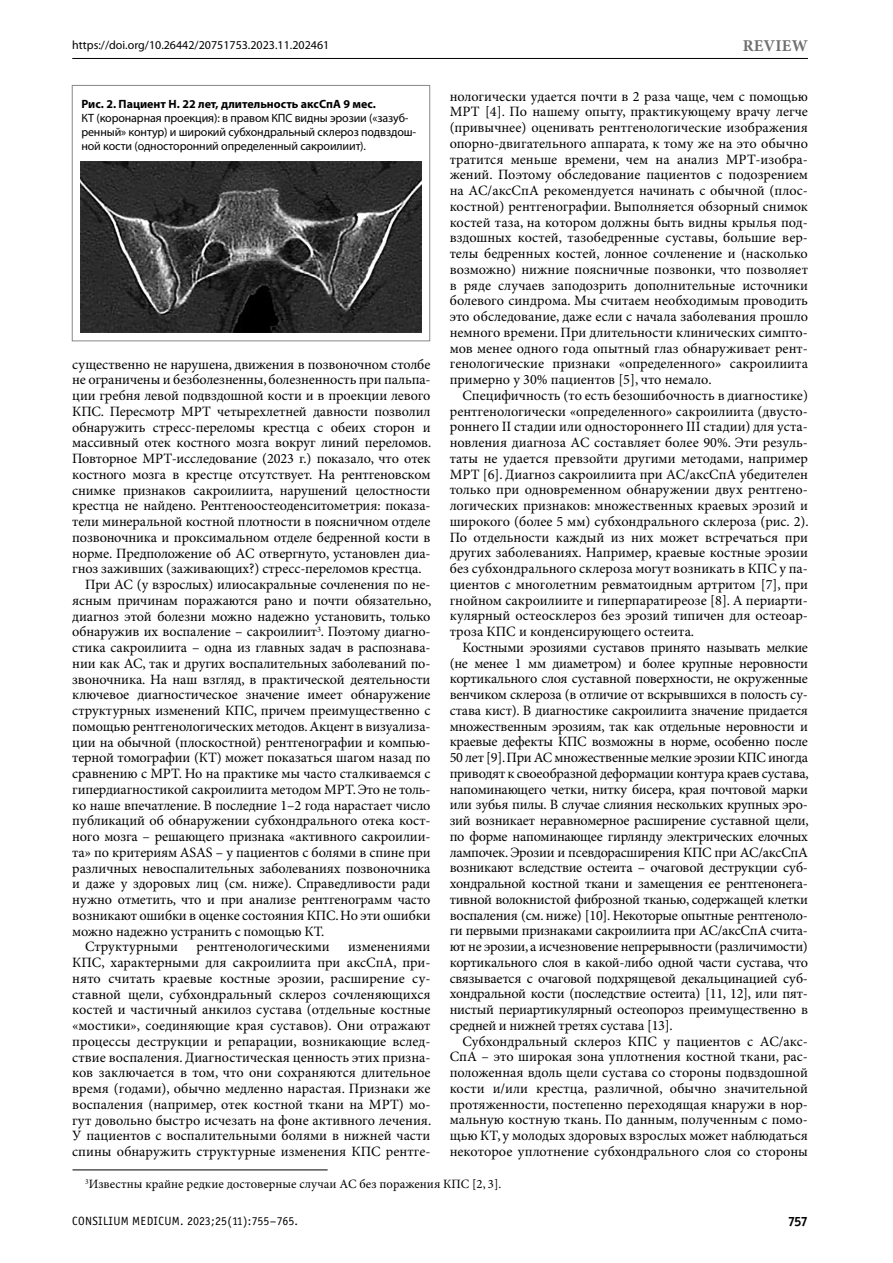
<style>
.page{position:relative;width:893px;height:1263px;background:#fff}
.page>*{position:absolute;margin:0;border:0;box-sizing:border-box;transform-origin:0 0}
.t1{font:700 16.5px "Minion Pro";color:#706f6f}
.t2{font:14.25px/15.8px "Minion Pro";letter-spacing:-.01em;color:#000;text-align:justify}
.t3{font:13.5px "Officina Sans Bold C";color:#000}
.t4{font:12.75px "Minion Pro";color:#000}
.t5{font:12px/14.2px "Myriad Pro";letter-spacing:-.01em;color:#000}
.t6{font:700 12px "Myriad Pro";color:#000}
.t7{font:12px "Officina Sans Book C";letter-spacing:.025em;color:#000}
</style>
<div class="page">
<hr style="left:72px;top:58px;width:736px;height:1px;background:#000">
<img style="left:81px;top:161px;width:340px;height:171px">
<div style="left:72px;top:85px;width:358px;height:256px;border:1px solid #878787"></div>
<hr style="left:72px;top:1169px;width:256px;height:1px;background:#000">
<p class="t5" style="left:72px;top:38px;width:259px">https://doi.org/10.26442/20751753.2023.11.202461</p>
<p class="t1" style="left:743px;top:36px;width:23px">REVIEW</p>
<p class="t6" style="left:81px;top:97px;width:296px">Рис. 2. Пациент Н. 22 лет, длительность аксСпА 9 мес.</p>
<p class="t5" style="left:81px;top:111px;width:336px">КТ (коронарная проекция): в правом КПС видны эрозии («зазуб&shy;ренный» контур) и широкий субхондральный склероз подвздош&shy;ной кости (односторонний определенный сакроилиит).</p>
<p class="t2" style="left:72px;top:357px;width:360px">существенно не нарушена, движения в позвоночном столбе</p>
<p class="t2" style="left:72px;top:372px;width:360px">не ограничены и безболезненны, болезненность при пальпа-</p>
<p class="t2" style="left:72px;top:388px;width:360px">ции гребня левой подвздошной кости и в проекции левого</p>
<p class="t2" style="left:72px;top:404px;width:360px">КПС. Пересмотр МРТ четырехлетней давности позволил</p>
<p class="t2" style="left:72px;top:420px;width:360px">обнаружить стресс-переломы крестца с обеих сторон и</p>
<p class="t2" style="left:72px;top:435px;width:360px">массивный отек костного мозга вокруг линий переломов.</p>
<p class="t2" style="left:72px;top:451px;width:360px">Повторное МРТ-исследование (2023 г.) показало, что отек</p>
<p class="t2" style="left:72px;top:467px;width:360px">костного мозга в крестце отсутствует. На рентгеновском</p>
<p class="t2" style="left:72px;top:483px;width:360px">снимке признаков сакроилиита, нарушений целостности</p>
<p class="t2" style="left:72px;top:498px;width:360px">крестца не найдено. Рентгеноостеоденситометрия: показа-</p>
<p class="t2" style="left:72px;top:514px;width:360px">тели минеральной костной плотности в поясничном отделе</p>
<p class="t2" style="left:72px;top:530px;width:360px">позвоночника и проксимальном отделе бедренной кости в</p>
<p class="t2" style="left:72px;top:546px;width:360px">норме. Предположение об АС отвергнуто, установлен диа-</p>
<p class="t2" style="left:72px;top:561px;width:351px">гноз заживших (заживающих?) стресс-переломов крестца.</p>
<p class="t2" style="left:85px;top:577px;width:347px">При АС (у взрослых) илиосакральные сочленения по не-</p>
<p class="t2" style="left:72px;top:593px;width:360px">ясным причинам поражаются рано и почти обязательно,</p>
<p class="t2" style="left:72px;top:609px;width:360px">диагноз этой болезни можно надежно установить, только</p>
<p class="t2" style="left:72px;top:624px;width:360px">обнаружив их воспаление – сакроилиит<sup>3</sup>. Поэтому диагно-</p>
<p class="t2" style="left:72px;top:640px;width:360px">стика сакроилиита – одна из главных задач в распознава-</p>
<p class="t2" style="left:72px;top:656px;width:360px">нии как АС, так и других воспалительных заболеваний по-</p>
<p class="t2" style="left:72px;top:672px;width:360px">звоночника. На наш взгляд, в практической деятельности</p>
<p class="t2" style="left:72px;top:687px;width:360px">ключевое диагностическое значение имеет обнаружение</p>
<p class="t2" style="left:72px;top:703px;width:360px">структурных изменений КПС, причем преимущественно с</p>
<p class="t2" style="left:72px;top:719px;width:360px">помощью рентгенологических методов. Акцент в визуализа-</p>
<p class="t2" style="left:72px;top:735px;width:360px">ции на обычной (плоскостной) рентгенографии и компью-</p>
<p class="t2" style="left:72px;top:750px;width:360px">терной томографии (КТ) может показаться шагом назад по</p>
<p class="t2" style="left:72px;top:766px;width:360px">сравнению с МРТ. Но на практике мы часто сталкиваемся с</p>
<p class="t2" style="left:72px;top:782px;width:360px">гипердиагностикой сакроилиита методом МРТ. Это не толь-</p>
<p class="t2" style="left:72px;top:798px;width:360px">ко наше впечатление. В последние 1–2 года нарастает число</p>
<p class="t2" style="left:72px;top:813px;width:360px">публикаций об обнаружении субхондрального отека кост-</p>
<p class="t2" style="left:72px;top:829px;width:360px">ного мозга – решающего признака «активного сакроилии-</p>
<p class="t2" style="left:72px;top:845px;width:360px">та» по критериям ASAS – у пациентов с болями в спине при</p>
<p class="t2" style="left:72px;top:861px;width:360px">различных невоспалительных заболеваниях позвоночника</p>
<p class="t2" style="left:72px;top:876px;width:360px">и даже у здоровых лиц (см. ниже). Справедливости ради</p>
<p class="t2" style="left:72px;top:892px;width:360px">нужно отметить, что и при анализе рентгенограмм часто</p>
<p class="t2" style="left:72px;top:908px;width:360px">возникают ошибки в оценке состояния КПС. Но эти ошибки</p>
<p class="t2" style="left:72px;top:924px;width:254px">можно надежно устранить с помощью КТ.</p>
<p class="t2" style="left:85px;top:939px;width:95px">Структурными</p>
<p class="t2" style="left:196px;top:939px;width:135px">рентгенологическими</p>
<p class="t2" style="left:72px;top:939px;width:361px;text-indent:276px">изменениями КПС, характерными для сакроилиита при аксСпА, при&shy;нято считать краевые костные эрозии, расширение су&shy;ставной щели, субхондральный склероз сочленяющихся костей и частичный анкилоз сустава (отдельные костные «мостики», соединяющие края суставов). Они отражают процессы деструкции и репарации, возникающие вслед&shy;ствие воспаления. Диагностическая ценность этих призна&shy;ков заключается в том, что они сохраняются длительное время (годами), обычно медленно нарастая. Признаки же воспаления (например, отек костной ткани на МРТ) мо&shy;гут довольно быстро исчезать на фоне активного лечения.<br>У пациентов с воспалительными болями в нижней части спины обнаружить структурные изменения КПС рентге-</p>
<p class="t2" style="left:450px;top:89px;width:360px">нологически удается почти в 2 раза чаще, чем с помощью МРТ [4]. По нашему опыту, практикующему врачу легче (привычнее) оценивать рентгенологические изображения опорно-двигательного аппарата, к тому же на это обычно тратится меньше времени, чем на анализ МРТ-изобра&shy;жений. Поэтому обследование пациентов с подозрением на АС/аксСпА рекомендуется начинать с обычной (плос&shy;костной) рентгенографии. Выполняется обзорный снимок костей таза, на котором должны быть видны крылья под&shy;вздошных костей, тазобедренные суставы, большие вер&shy;телы бедренных костей, лонное сочленение и (насколько возможно) нижние поясничные позвонки, что позволяет в ряде случаев заподозрить дополнительные источники болевого синдрома. Мы считаем необходимым проводить это обследование, даже если с начала заболевания прошло немного времени. При длительности клинических симпто&shy;мов менее одного года опытный глаз обнаруживает рент&shy;генологические признаки «определенного» сакроилиита примерно у 30% пациентов [5], что немало.</p>
<p class="t2" style="left:450px;top:388px;width:360px;text-indent:13px">Специфичность (то есть безошибочность в диагностике) рентгенологически «определенного» сакроилиита (двусто&shy;роннего II стадии или одностороннего III стадии) для уста&shy;новления диагноза АС составляет более 90%. Эти резуль&shy;таты не удается превзойти другими методами, например МРТ [6]. Диагноз сакроилиита при АС/аксСпА убедителен только при одновременном обнаружении двух рентгено&shy;логических признаков: множественных краевых эрозий и широкого (более 5 мм) субхондрального склероза (рис. 2).<br>По отдельности каждый из них может встречаться при других заболеваниях. Например, краевые костные эрозии без субхондрального склероза могут возникать в КПС у па&shy;циентов с многолетним ревматоидным артритом [7], при гнойном сакроилиите и гиперпаратиреозе [8]. А периарти&shy;кулярный остеосклероз без эрозий типичен для остеоар&shy;троза КПС и конденсирующего остеита.</p>
<p class="t2" style="left:450px;top:640px;width:361px;text-indent:13px">Костными эрозиями суставов принято называть мелкие (не менее 1 мм диаметром) и более крупные неровности кортикального слоя суставной поверхности, не окруженные венчиком склероза (в отличие от вскрывшихся в полость су&shy;става кист). В диагностике сакроилиита значение придается множественным эрозиям, так как отдельные неровности и краевые дефекты КПС возможны в норме, особенно после 50 лет [9]. При АС множественные мелкие эрозии КПС иногда приводят к своеобразной деформации контура краев сустава, напоминающего четки, нитку бисера, края почтовой марки или зубья пилы. В случае слияния нескольких крупных эро&shy;зий возникает неравномерное расширение суставной щели, по форме напоминающее гирлянду электрических елочных лампочек. Эрозии и псевдорасширения КПС при АС/аксСпА возникают вследствие остеита – очаговой деструкции суб&shy;хондральной костной ткани и замещения ее рентгенонега&shy;тивной волокнистой фиброзной тканью, содержащей клетки воспаления (см. ниже) [10]. Некоторые опытные рентгеноло&shy;ги первыми признаками сакроилиита при АС/аксСпА счита&shy;ют не эрозии, а исчезновение непрерывности (различимости) кортикального слоя в какой-либо одной части сустава, что связывается с очаговой подхрящевой декальцинацией суб&shy;хондральной кости (последствие остеита) [11, 12], или пят&shy;нистый периартикулярный остеопороз преимущественно в средней и нижней третях сустава [13].</p>
<p class="t2" style="left:450px;top:1034px;width:360px;text-indent:13px">Субхондральный склероз КПС у пациентов с АС/акс-СпА – это широкая зона уплотнения костной ткани, рас&shy;положенная вдоль щели сустава со стороны подвздошной кости и/или крестца, различной, обычно значительной протяженности, постепенно переходящая кнаружи в нор&shy;мальную костную ткань. По данным, полученным с помо&shy;щью КТ, у молодых здоровых взрослых может наблюдаться некоторое уплотнение субхондрального слоя со стороны</p>
<p class="t4" style="left:85px;top:1176px;width:418px"><sup>3</sup>Известны крайне редкие достоверные случаи АС без поражения КПС [2, 3].</p>
<p class="t7" style="left:72px;top:1214px;width:227px">CONSILIUM MEDICUM. 2023;25(11):755–765.</p>
<p class="t3" style="left:788px;top:1214px;width:22px">757</p>
</div>
